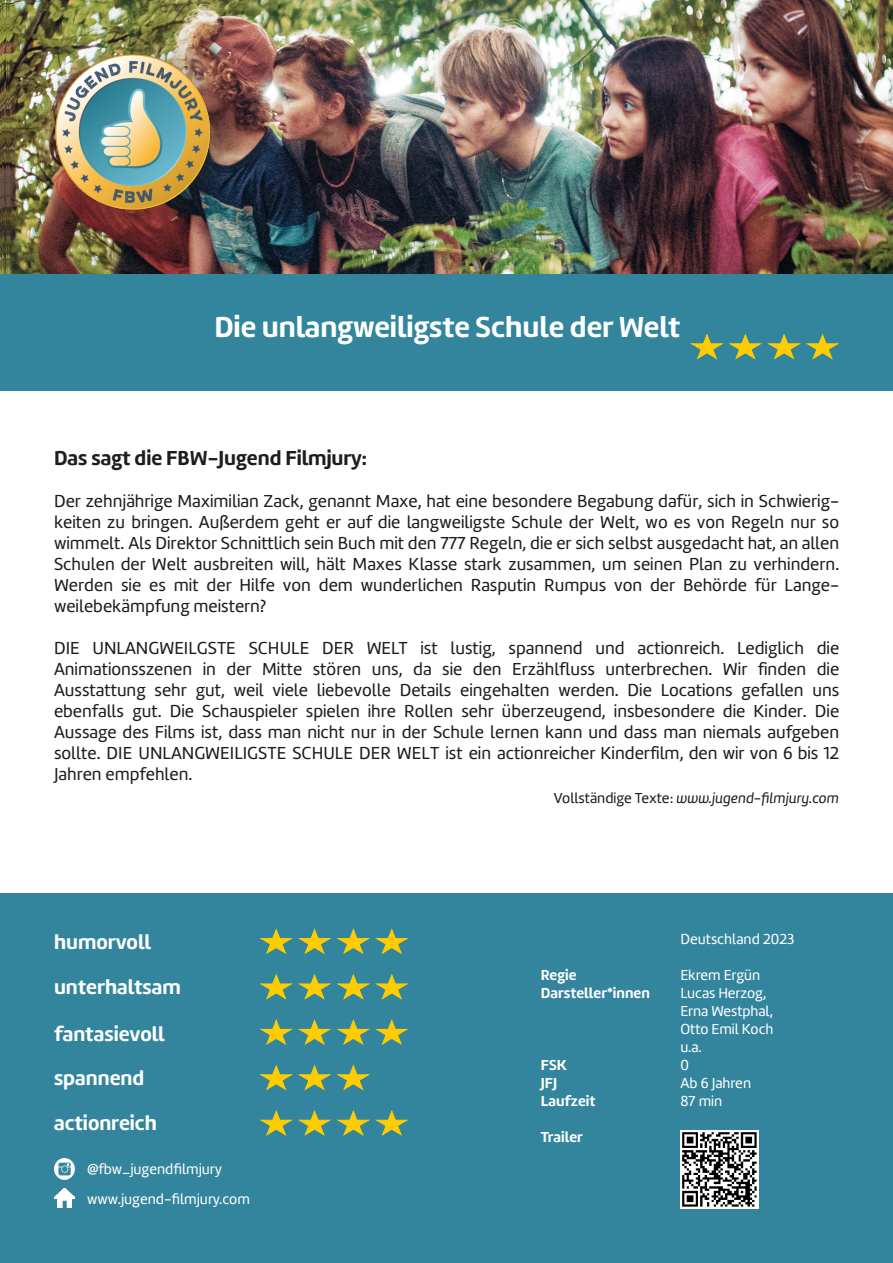
<style>
.page{position:relative;width:893px;height:1263px;background:#fff}
.page>*{position:absolute;margin:0;border:0;box-sizing:border-box;transform-origin:0 0}
.t1{font:30px "Amelia Basic Bold";color:#fff}
.t2{font:21px "Amelia Basic Bold";color:#fff}
.t3{font:21px "Amelia Basic Bold";color:#1d1d1b}
.t4{font:18px/21px "Amelia Basic";color:#1d1d1b;text-align:justify}
.t5{font:15px "Amelia Basic";color:#fff}
.t6{font:15px "Amelia Basic Bold";color:#fff}
.t7{font:15px "Amelia Basic Italic";color:#1d1d1b}
.s1{font-family:"Amelia Basic"}
</style>
<div class="page">
<img style="left:0;top:0;width:893px;height:274px">
<div style="left:27px;top:26px;width:228px;height:229px;background:#1d1d1b;opacity:.52"></div>
<img style="left:45px;top:46px;width:174px;height:173px">
<div style="left:0;top:274px;width:893px;height:117px;background:#32859d"></div>
<div style="left:0;top:893px;width:893px;height:370px;background:#32859d"></div>
<svg style="left:691px;top:333px;width:147px;height:26px"></svg>
<svg style="left:260px;top:974px;width:149px;height:26px"></svg>
<svg style="left:260px;top:928px;width:149px;height:26px"></svg>
<svg style="left:260px;top:1019px;width:148px;height:26px"></svg>
<svg style="left:260px;top:1064px;width:110px;height:26px"></svg>
<svg style="left:260px;top:1110px;width:149px;height:26px"></svg>
<img style="left:680px;top:1130px;width:79px;height:79px">
<img style="left:54px;top:1159px;width:20px;height:20px">
<img style="left:54px;top:1189px;width:20px;height:18px">
<p class="t1" style="left:214px;top:309px;width:467px">Die unlangweiligste Schule der Welt</p>
<p class="t3" style="left:54px;top:445px;width:315px">Das sagt die FBW-Jugend Filmjury:</p>
<p class="t4" style="left:54px;top:491px;width:787px">Der zehnjährige Maximilian Zack, genannt Maxe, hat eine besondere Begabung dafür, sich in Schwierig&shy;keiten zu bringen. Außerdem geht er auf die langweiligste Schule der Welt, wo es von Regeln nur so wimmelt. Als Direktor Schnittlich sein Buch mit den 777 Regeln, die er sich selbst ausgedacht hat, an allen Schulen der Welt ausbreiten will, hält Maxes Klasse stark zusammen, um seinen Plan zu verhindern.<br>Werden sie es mit der Hilfe von dem wunderlichen Rasputin Rumpus von der Behörde für Lange&shy;weilebekämpfung meistern?</p>
<p class="t4" style="left:54px;top:637px;width:787px">DIE UNLANGWEILGSTE SCHULE DER WELT ist lustig, spannend und actionreich. Lediglich die Animationsszenen in der Mitte stören uns, da sie den Erzählfluss unterbrechen. Wir finden die Ausstattung sehr gut, weil viele liebevolle Details eingehalten werden. Die Locations gefallen uns ebenfalls gut. Die Schauspieler spielen ihre Rollen sehr überzeugend, insbesondere die Kinder. Die Aussage des Films ist, dass man nicht nur in der Schule lernen kann und dass man niemals aufgeben sollte. DIE UNLANGWEILIGSTE SCHULE DER WELT ist ein actionreicher Kinderfilm, den wir von 6 bis 12<br>Jahren empfehlen.</p>
<p class="t7" style="left:554px;top:789px;width:287px"><span class="s1">Vollständige Texte:</span> www.jugend-filmjury.com</p>
<p class="t2" style="left:54px;top:929px;width:99px">humorvoll</p>
<p class="t2" style="left:54px;top:974px;width:128px">unterhaltsam</p>
<p class="t2" style="left:54px;top:1021px;width:112px">fantasievoll</p>
<p class="t2" style="left:54px;top:1066px;width:92px">spannend</p>
<p class="t2" style="left:54px;top:1111px;width:104px">actionreich</p>
<p class="t5" style="left:87px;top:1160px;width:136px">@fbw_jugendfilmjury</p>
<p class="t5" style="left:87px;top:1190px;width:164px">www.jugend-filmjury.com</p>
<p class="t6" style="left:541px;top:966px;width:37px">Regie</p>
<p class="t6" style="left:541px;top:984px;width:110px">Darsteller*innen</p>
<p class="t6" style="left:541px;top:1056px;width:27px">FSK</p>
<p class="t6" style="left:541px;top:1074px;width:18px">JFJ</p>
<p class="t6" style="left:541px;top:1092px;width:56px">Laufzeit</p>
<p class="t6" style="left:541px;top:1128px;width:44px">Trailer</p>
<p class="t5" style="left:680px;top:930px;width:116px">Deutschland 2023</p>
<p class="t5" style="left:680px;top:966px;width:81px">Ekrem Ergün</p>
<p class="t5" style="left:680px;top:984px;width:87px">Lucas Herzog,</p>
<p class="t5" style="left:680px;top:1002px;width:94px">Erna Westphal,</p>
<p class="t5" style="left:680px;top:1020px;width:95px">Otto Emil Koch</p>
<p class="t5" style="left:680px;top:1038px;width:23px">u.a.</p>
<p class="t5" style="left:680px;top:1056px;width:10px">0</p>
<p class="t5" style="left:680px;top:1074px;width:72px">Ab 6 Jahren</p>
<p class="t5" style="left:680px;top:1092px;width:43px">87 min</p>
</div>
